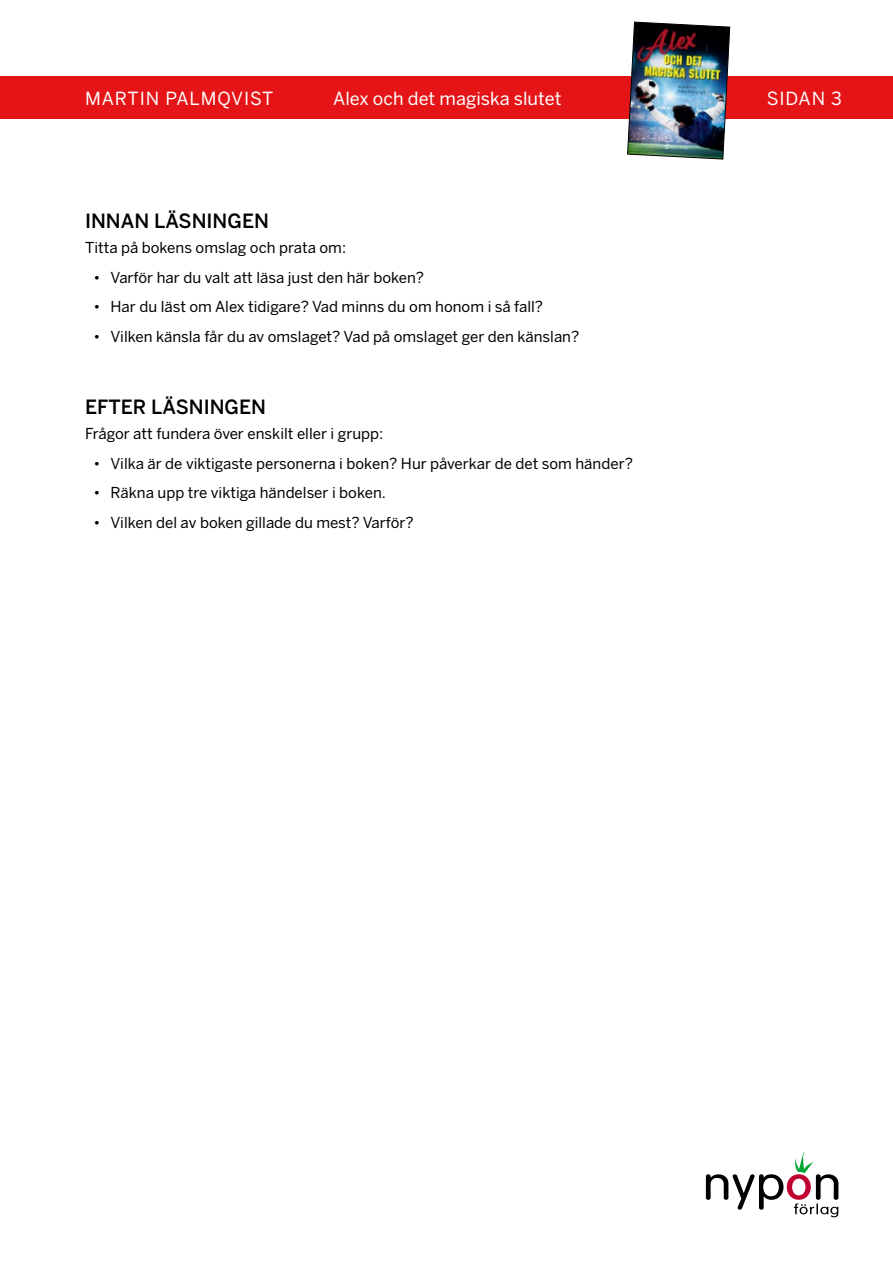
<style>
.page{position:relative;width:893px;height:1263px;background:#fff}
.page>*{position:absolute;margin:0;border:0;box-sizing:border-box;transform-origin:0 0}
.t1{font:500 19.5px "Benton Sans";color:#000}
.t2{font:18px "Benton Sans";color:#fff}
.t3{font:18px "Benton Sans";letter-spacing:.05em;color:#fff}
.t4{font:15px "Benton Sans";color:#000}
</style>
<div class="page">
<svg style="left:706px;top:1152px;width:132px;height:65px"></svg>
<div style="left:0;top:77px;width:893px;height:42px;background:#e41417"></div>
<img style="left:627px;top:21px;width:103px;height:139px">
<p class="t3" style="left:85px;top:87px;width:190px">MARTIN PALMQVIST</p>
<p class="t2" style="left:333px;top:87px;width:230px">Alex och det magiska slutet</p>
<p class="t2" style="left:767px;top:87px;width:77px">SIDAN 3</p>
<h1 class="t1" style="left:85px;top:209px;width:186px">INNAN LÄSNINGEN</h1>
<p class="t4" style="left:85px;top:239px;width:263px">Titta på bokens omslag och prata om:</p>
<p class="t4" style="left:94px;top:268px;width:332px">• Varför har du valt att läsa just den här boken?</p>
<p class="t4" style="left:94px;top:298px;width:451px">• Har du läst om Alex tidigare? Vad minns du om honom i så fall?</p>
<p class="t4" style="left:94px;top:327px;width:487px">• Vilken känsla får du av omslaget? Vad på omslaget ger den känslan?</p>
<h1 class="t1" style="left:85px;top:395px;width:183px">EFTER LÄSNINGEN</h1>
<p class="t4" style="left:85px;top:424px;width:300px">Frågor att fundera över enskilt eller i grupp:</p>
<p class="t4" style="left:94px;top:454px;width:541px">• Vilka är de viktigaste personerna i boken? Hur påverkar de det som händer?</p>
<p class="t4" style="left:94px;top:484px;width:294px">• Räkna upp tre viktiga händelser i boken.</p>
<p class="t4" style="left:94px;top:513px;width:322px">• Vilken del av boken gillade du mest? Varför?</p>
</div>
